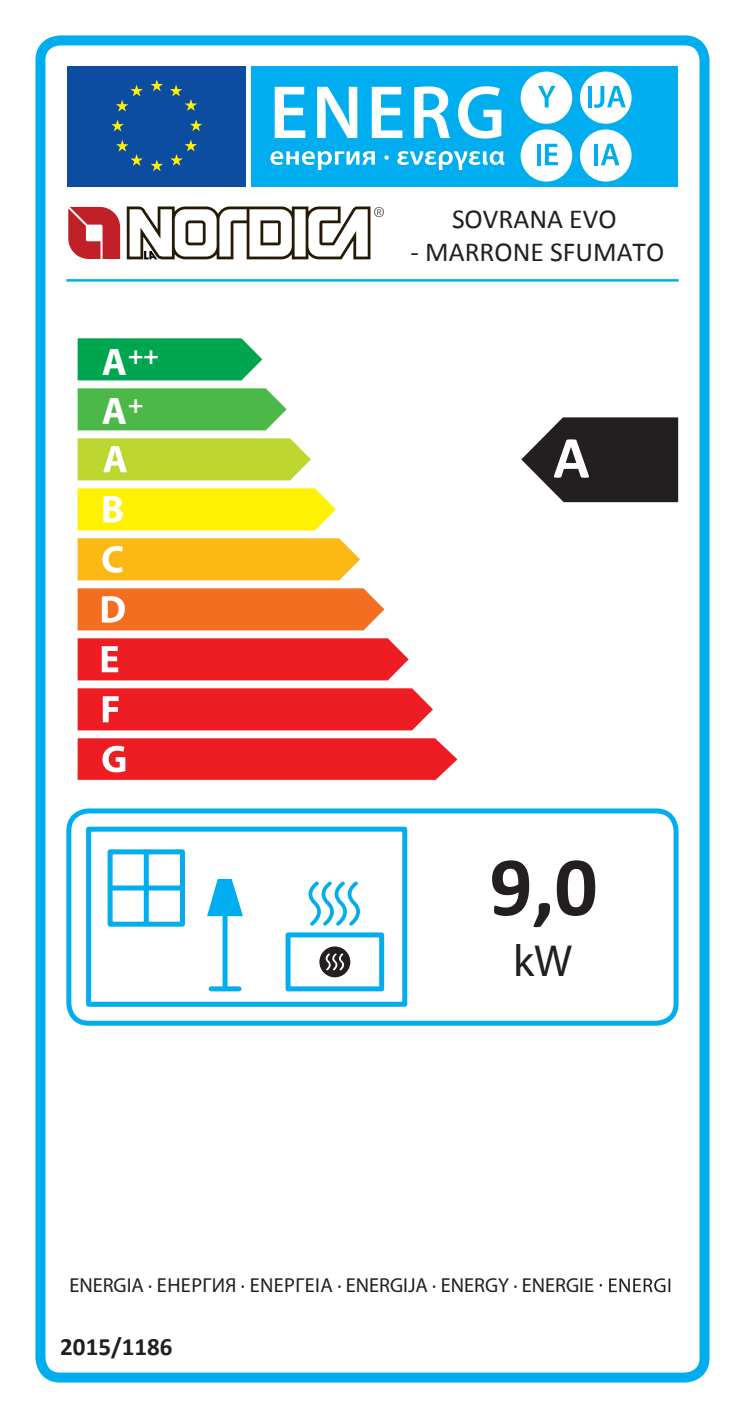
<style>
.page{position:relative;width:745px;height:1418px;background:#fff}
.page>*{position:absolute;margin:0;border:0;box-sizing:border-box;transform-origin:0 0}
.t1{font:700 85px "Calibri";color:#231f20}
.t2{font:700 60px "Calibri";color:#fff}
.t3{font:700 45px/55.5px "Calibri";color:#fff}
.t4{font:45px "Myriad Pro";color:#231f20}
.t5{font:700 38.5px "Myriad Pro";color:#fff}
.t6{font:27.5px "Calibri";color:#231f20}
.t7{font:700 25.75px "Myriad Pro";color:#fff}
.t8{font:700 25px "Calibri";color:#231f20}
.t9{font:20.25px "Myriad Pro";color:#231f20}
.s1{font-size:38.5px}
</style>
<div class="page">
<div style="left:35px;top:35px;width:674px;height:1347px;border:10px solid #00aeef;border-radius:20px"></div>
<div style="left:67px;top:66px;width:178px;height:120px;background:#0d4da1"></div>
<div style="left:251px;top:66px;width:426px;height:120px;background:#00aeef"></div>
<svg style="left:170px;top:85px;width:27px;height:26px"></svg>
<svg style="left:151px;top:79px;width:12px;height:12px"></svg>
<svg style="left:116px;top:85px;width:27px;height:27px"></svg>
<svg style="left:111px;top:120px;width:13px;height:11px"></svg>
<svg style="left:116px;top:140px;width:27px;height:26px"></svg>
<svg style="left:151px;top:159px;width:12px;height:12px"></svg>
<svg style="left:170px;top:140px;width:27px;height:26px"></svg>
<svg style="left:190px;top:119px;width:12px;height:12px"></svg>
<svg style="left:274px;top:87px;width:31px;height:51px"></svg>
<svg style="left:317px;top:87px;width:40px;height:51px"></svg>
<svg style="left:371px;top:87px;width:31px;height:51px"></svg>
<svg style="left:414px;top:86px;width:36px;height:52px"></svg>
<svg style="left:458px;top:86px;width:43px;height:53px"></svg>
<svg style="left:270px;top:151px;width:105px;height:19px"></svg>
<svg style="left:384px;top:155px;width:4px;height:5px"></svg>
<svg style="left:397px;top:151px;width:107px;height:19px"></svg>
<div style="left:520px;top:72px;width:52px;height:52px;background:#fff;border-radius:50%"></div>
<svg style="left:538px;top:86px;width:17px;height:21px"></svg>
<div style="left:579px;top:72px;width:52px;height:52px;background:#fff;border-radius:50%"></div>
<div style="left:520px;top:129px;width:52px;height:53px;background:#fff;border-radius:50%"></div>
<svg style="left:537px;top:144px;width:3px;height:21px"></svg>
<svg style="left:545px;top:144px;width:12px;height:21px"></svg>
<div style="left:579px;top:129px;width:52px;height:53px;background:#fff;border-radius:50%"></div>
<svg style="left:588px;top:86px;width:3px;height:21px"></svg>
<svg style="left:594px;top:86px;width:31px;height:22px"></svg>
<svg style="left:594px;top:144px;width:3px;height:21px"></svg>
<svg style="left:601px;top:144px;width:18px;height:21px"></svg>
<hr style="left:66px;top:279px;width:612px;height:2px;background:#00aeef">
<div style="left:66px;top:808px;width:612px;height:217px;border:5px solid #00aeef;border-radius:20px"></div>
<svg style="left:599px;top:1278px;width:70px;height:14px"></svg>
<div style="left:78px;top:388px;width:208px;height:42px;background:#4cb848"></div>
<svg style="left:78px;top:338px;width:184px;height:42px;background:#0faa59"></svg>
<svg style="left:78px;top:438px;width:233px;height:42px;background:#c3d941"></svg>
<svg style="left:78px;top:488px;width:257px;height:42px;background:#fff214"></svg>
<svg style="left:78px;top:538px;width:282px;height:42px;background:#fcbc22"></svg>
<svg style="left:78px;top:588px;width:306px;height:42px;background:#f3772f"></svg>
<svg style="left:78px;top:638px;width:330px;height:42px;background:#ee292f"></svg>
<svg style="left:78px;top:688px;width:354px;height:42px;background:#ee272d"></svg>
<svg style="left:78px;top:738px;width:379px;height:41px;background:#ee292f"></svg>
<div style="left:107px;top:849px;width:78px;height:77px;border:5px solid #00aeef"></div>
<div style="left:144px;top:852px;width:5px;height:70px;background:#00aeef"></div>
<div style="left:113px;top:885px;width:67px;height:5px;background:#00aeef"></div>
<div style="left:211px;top:986px;width:28px;height:5px;background:#00aeef"></div>
<div style="left:222px;top:916px;width:5px;height:70px;background:#00aeef"></div>
<svg style="left:207px;top:879px;width:36px;height:37px"></svg>
<div style="left:285px;top:932px;width:99px;height:59px;border:5px solid #00aeef"></div>
<div style="left:86px;top:826px;width:321px;height:180px;border:5px solid #00aeef"></div>
<svg style="left:308px;top:881px;width:52px;height:45px"></svg>
<div style="left:319px;top:946px;width:31px;height:31px;background:#231f20;border-radius:50%"></div>
<svg style="left:325px;top:952px;width:23px;height:19px"></svg>
<svg style="left:521px;top:417px;width:156px;height:85px;background:#433f40"></svg>
<svg style="left:68px;top:207px;width:52px;height:52px"></svg>
<svg style="left:127px;top:206px;width:257px;height:53px"></svg>
<p class="t3" style="left:100px;top:333px;width:42px">A<sup>+<br></sup>A</p>
<p class="t7" style="left:102px;top:338px;width:58px"><span class="s1">A</span>++</p>
<p class="t5" style="left:102px;top:386px;width:43px">A<sup>+</sup></p>
<p class="t6" style="left:451px;top:201px;width:166px">SOVRANA EVO</p>
<p class="t6" style="left:410px;top:234px;width:255px">- MARRONE SFUMATO</p>
<p class="t2" style="left:553px;top:419px;width:38px">A</p>
<p class="t1" style="left:489px;top:832px;width:110px">9,0</p>
<p class="t4" style="left:513px;top:933px;width:61px">kW</p>
<p class="t9" style="left:69px;top:1272px;width:526px">ENERGIA · ЕНЕРГИЯ · ΕΝΕΡΓΕΙΑ · ENERGIJA · ENERGY · ENERGIE</p>
<p class="t8" style="left:60px;top:1330px;width:114px">2015/1186</p>
</div>
